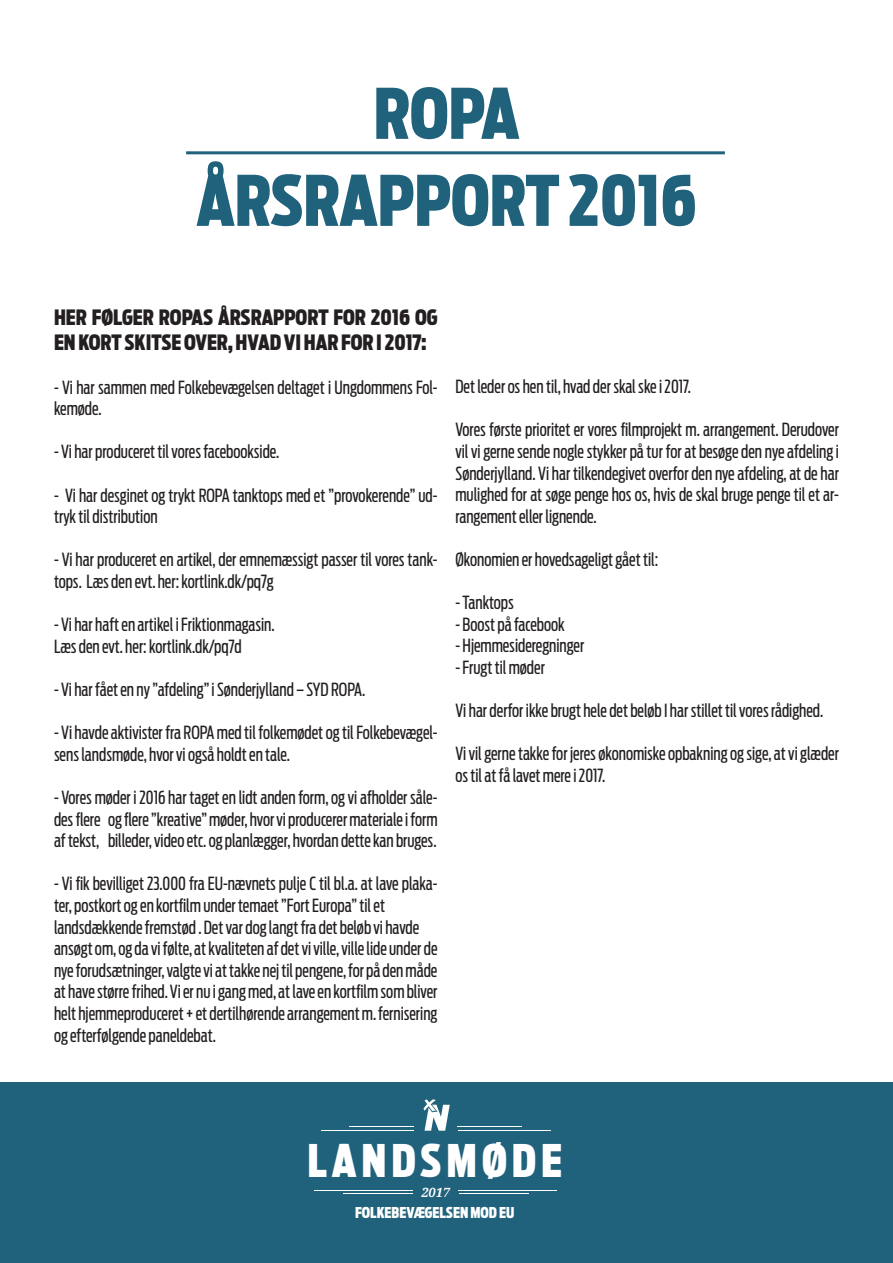
<style>
.page{position:relative;width:893px;height:1263px;background:#fff}
.page>*{position:absolute;margin:0;border:0;box-sizing:border-box;transform-origin:0 0}
.t1{font:900 69px/87px "Antenna Extra Cond";color:#20627b;text-align:center}
.t2{font:900 44.55px "Antenna Extra Cond";letter-spacing:.11em;color:#fff}
.t3{font:900 21px/25.2px "Antenna Extra Cond";color:#231f20}
.t4{font:18px/21.6px "Antenna Extra Cond";color:#231f20}
.t5{font:900 14.85px "Antenna Extra Cond";color:#fff}
.t6{font:italic 700 12.75px "Droid Serif";color:#fff}
</style>
<div class="page">
<div style="left:0;top:1082px;width:893px;height:181px;background:#20627b"></div>
<hr style="left:321px;top:1130px;width:93px;height:1px;background:#fff">
<hr style="left:458px;top:1130px;width:93px;height:1px;background:#fff">
<hr style="left:459px;top:1193px;width:70px;height:1px;background:#fff">
<hr style="left:349px;top:1126px;width:65px;height:1px;background:#fff">
<hr style="left:343px;top:1193px;width:70px;height:1px;background:#fff">
<hr style="left:457px;top:1126px;width:65px;height:1px;background:#fff">
<hr style="left:458px;top:1190px;width:99px;height:1px;background:#fff">
<hr style="left:314px;top:1190px;width:99px;height:1px;background:#fff">
<svg style="left:423px;top:1099px;width:27px;height:32px"></svg>
<hr style="left:186px;top:151px;width:539px;height:3px;background:#20627b">
<h1 class="t1" style="left:196px;top:71px;width:502px">ROPA<br>ÅRSRAPPORT 2016</h1>
<p class="t3" style="left:54px;top:305px;width:177px">HER FØLGER ROPAS ÅRSRAPP</p>
<p class="t3" style="left:54px;top:305px;width:385px;text-indent:242px">ORT FOR 2016 OG<br>EN KORT SKITSE OVER, HVAD VI HAR FOR I 2017:</p>
<p class="t4" style="left:54px;top:376px;width:385px">- Vi har sammen med Folkebevægelsen deltaget i Ungdommens Fol&shy;kemøde.</p>
<p class="t4" style="left:54px;top:441px;width:227px">- Vi har produceret til vores facebookside.</p>
<p class="t4" style="left:54px;top:484px;width:385px">- Vi har desginet og trykt ROPA tanktops med et ”provokerende” ud&shy;tryk til distribution</p>
<p class="t4" style="left:54px;top:549px;width:385px">- Vi har produceret en artikel, der emnemæssigt passer til vores tank&shy;tops. Læs den evt. her: kortlink.dk/pq7g</p>
<p class="t4" style="left:54px;top:614px;width:222px">- Vi har haft en artikel i Friktionmagasin.<br>Læs den evt. her: kortlink.dk/pq7d</p>
<p class="t4" style="left:54px;top:679px;width:313px">- Vi har fået en ny ”afdeling” i Sønderjylland – SYD ROPA.</p>
<p class="t4" style="left:54px;top:722px;width:385px">- Vi havde aktivister fra ROPA med til folkemødet og til Folkebevægel&shy;sens landsmøde, hvor vi også holdt en tale.</p>
<p class="t4" style="left:54px;top:787px;width:385px;text-align:justify">- Vores møder i 2016 har taget en lidt anden form, og vi afholder såle&shy;des flere og flere ”kreative” møder, hvor vi producerer materiale i form af tekst, billeder, video etc. og planlægger, hvordan dette kan bruges.</p>
<p class="t4" style="left:54px;top:873px;width:385px">- Vi fik bevilliget 23.000 fra EU-nævnets pulje C til bl.a. at lave plaka&shy;ter, postkort og en kortfilm under temaet ”Fort Europa” til et landsdækkende fremstød . Det var dog langt fra det beløb vi havde ansøgt om, og da vi følte, at kvaliteten af det vi ville, ville lide under de nye forudsætninger, valgte vi at takke nej til pengene, for på den måde at have større frihed. Vi er nu i gang med, at lave en kortfilm som bliver helt hjemmeproduceret + et dertilhørende arrangement m. fernisering og efterfølgende paneldebat.</p>
<p class="t4" style="left:455px;top:376px;width:237px">Det leder os hen til, hvad der skal ske i 2017.</p>
<p class="t4" style="left:455px;top:419px;width:385px;text-align:justify">Vores første prioritet er vores filmprojekt m. arrangement. Derudover vil vi gerne sende nogle stykker på tur for at besøge den nye afdeling i Sønderjylland. Vi har tilkendegivet overfor den nye afdeling, at de har mulighed for at søge penge hos os, hvis de skal bruge penge til et ar&shy;rangement eller lignende.</p>
<p class="t4" style="left:455px;top:549px;width:204px">Økonomien er hovedsageligt gået til:</p>
<p class="t4" style="left:455px;top:592px;width:60px">- Tanktops</p>
<p class="t4" style="left:455px;top:613px;width:111px">- Boost på facebook</p>
<p class="t4" style="left:455px;top:635px;width:130px">- Hjemmesideregninger</p>
<p class="t4" style="left:455px;top:657px;width:91px">- Frugt til møder</p>
<p class="t4" style="left:455px;top:700px;width:369px">Vi har derfor ikke brugt hele det beløb I har stillet til vores rådighed.</p>
<p class="t4" style="left:455px;top:743px;width:385px">Vi vil gerne takke for jeres økonomiske opbakning og sige, at vi glæder os til at få lavet mere i 2017.</p>
<h2 class="t2" style="left:307px;top:1134px;width:256px">LANDSMØDE</h2>
<p class="t5" style="left:355px;top:1204px;width:86px">FOLKEBEVÆGELSEN</p>
<p class="t5" style="left:470px;top:1204px;width:45px">MOD EU</p>
<p class="t6" style="left:421px;top:1184px;width:30px">2017</p>
</div>
